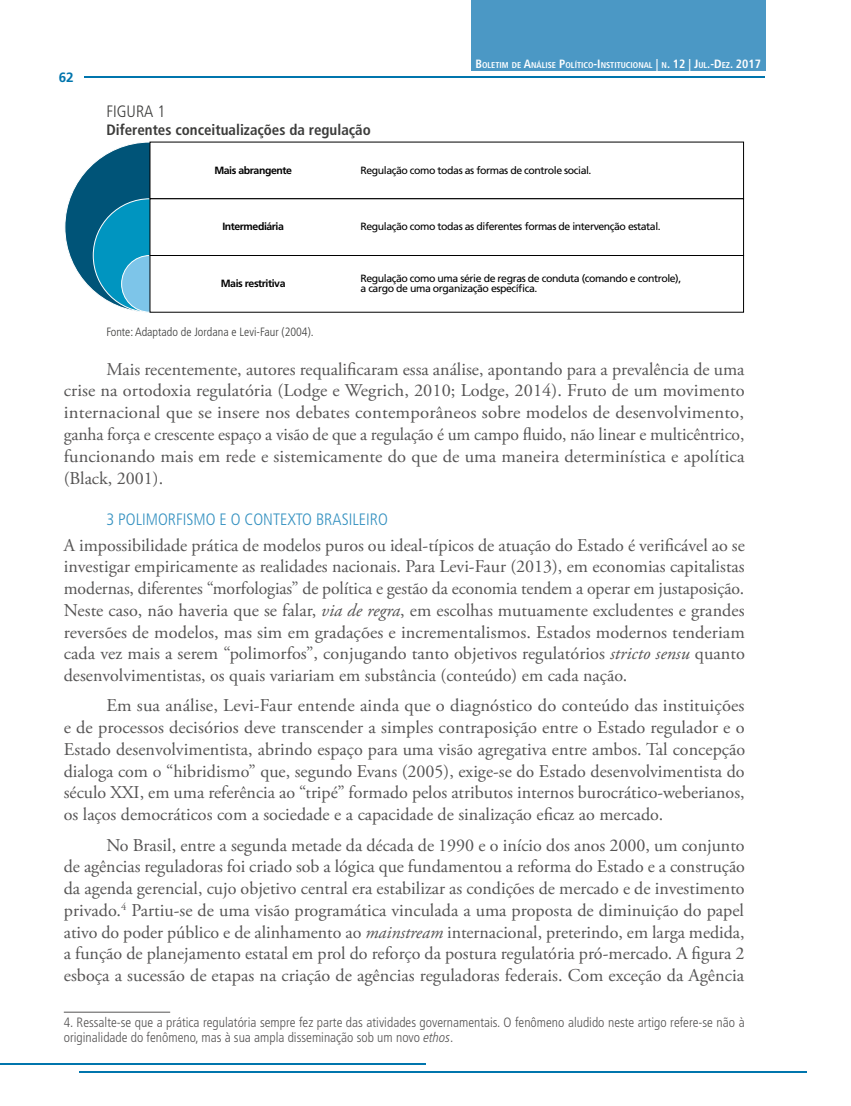
<style>
.page{position:relative;width:851px;height:1106px;background:#fff}
.page>*{position:absolute;margin:0;border:0;box-sizing:border-box;transform-origin:0 0}
.t1{font:18px/21.8px "Adobe Garamond Pro";color:#555454;text-align:justify}
.t2{font:300 condensed 16.5px "Frutiger LT Pro";color:#3692c1}
.t3{font:300 condensed 16.5px "Frutiger LT Pro";color:#3c3c3b}
.t4{font:700 condensed 15px "Frutiger LT Pro";color:#3c3c3b}
.t5{font:300 condensed 13.5px/15px "Frutiger LT Pro";color:#555454}
.t6{font:700 13.5px "Frutiger LT Pro";color:#0075ad}
.t7{font:300 condensed 12px "Frutiger LT Pro";color:#3c3c3b}
.t8{font:10.5px/10.5px "Frutiger LT Pro";letter-spacing:-.04em;color:#000}
.t9{font:700 10.5px "Frutiger LT Pro";letter-spacing:-.04em;color:#000}
.t10{font:700 condensed 8.4px "Frutiger LT Pro";color:#fff}
.s1{font-size:12px}
.s2{font-style:italic}
</style>
<div class="page">
<hr style="left:84px;top:77px;width:681px;height:1px;background:#0075ad">
<hr style="left:0;top:1063px;width:425px;height:1px;background:#0075ad">
<hr style="left:79px;top:1071px;width:727px;height:1px;background:#0075ad">
<div style="left:471px;top:0;width:294px;height:71px;background:#4b98c5"></div>
<div style="left:65px;top:142px;width:170px;height:170px;background:#005478;border-radius:50%"></div>
<div style="left:93px;top:199px;width:114px;height:113px;background:#0095c0;border-radius:50%"></div>
<div style="left:122px;top:255px;width:56px;height:57px;background:#7dc5e9;border-radius:50%"></div>
<div style="left:150px;top:142px;width:593px;height:57px;background:#fff"></div>
<div style="left:150px;top:199px;width:593px;height:56px;background:#fff"></div>
<div style="left:150px;top:198px;width:593px;height:58px;border:1px solid #000"></div>
<div style="left:150px;top:255px;width:593px;height:57px;background:#fff"></div>
<div style="left:150px;top:255px;width:593px;height:57px;border:1px solid #000"></div>
<hr style="left:64px;top:1011px;width:106px;height:1px;background:#555454">
<p class="t6" style="left:59px;top:70px;width:17px">62</p>
<p class="t10" style="left:475px;top:60px;width:287px"><span class="s1">B</span>OLETIM DE <span class="s1">A</span>NÁLISE <span class="s1">P</span>OLÍTICO<span class="s1">-I</span> NSTITUCIONAL <span class="s1">|</span> N<span class="s1">. 12 | J</span>UL<span class="s1">.-D</span>EZ<span class="s1">. 2017</span></p>
<p class="t3" style="left:106px;top:101px;width:60px">FIGURA 1</p>
<p class="t4" style="left:106px;top:120px;width:266px">Diferentes conceitualizações da regulação</p>
<p class="t9" style="left:214px;top:164px;width:79px">Mais abrangente</p>
<p class="t8" style="left:360px;top:165px;width:232px">Regulação como todas as formas de controle social.</p>
<p class="t9" style="left:222px;top:220px;width:63px">Intermediária</p>
<p class="t9" style="left:221px;top:277px;width:66px">Mais restritiva</p>
<p class="t8" style="left:360px;top:221px;width:302px">Regulação como todas as diferentes formas de intervenção estatal.</p>
<p class="t8" style="left:360px;top:273px;width:322px">Regulação como uma série de regras de conduta (comando e controle), a cargo de uma organização específica.</p>
<p class="t7" style="left:106px;top:325px;width:209px">Fonte: Adaptado de Jordana e Levi-Faur (2004).</p>
<p class="t1" style="left:64px;top:359px;width:682px;text-indent:43px">Mais recentemente, autores requalificaram essa análise, apontando para a prevalência de uma crise na ortodoxia regulatória (Lodge e Wegrich, 2010; Lodge, 2014). Fruto de um movimento internacional que se insere nos debates contemporâneos sobre modelos de desenvolvimento, ganha força e crescente espaço a visão de que a regulação é um campo fluido, não linear e multicêntrico, funcionando mais em rede e sistemicamente do que de uma maneira determinística e apolítica (Black, 2001).</p>
<p class="t2" style="left:106px;top:509px;width:283px">3 POLIMORFISMO E O CONTEXTO BRASILEIRO</p>
<p class="t1" style="left:64px;top:534px;width:682px">A impossibilidade prática de modelos puros ou ideal-típicos de atuação do Estado é verificável ao se investigar empiricamente as realidades nacionais. Para Levi-Faur (2013), em economias capitalistas modernas, diferentes “morfologias” de política e gestão da economia tendem a operar em justaposição.<br>Neste caso, não haveria que se falar, <span class="s2">via de regra</span>, em escolhas mutuamente excludentes e grandes reversões de modelos, mas sim em gradações e incrementalismos. Estados modernos tenderiam cada vez mais a serem “polimorfos”, conjugando tanto objetivos regulatórios <span class="s2">stricto sensu</span> quanto desenvolvimentistas, os quais variariam em substância (conteúdo) em cada nação.</p>
<p class="t1" style="left:64px;top:695px;width:682px;text-indent:43px">Em sua análise, Levi-Faur entende ainda que o diagnóstico do conteúdo das instituições e de processos decisórios deve transcender a simples contraposição entre o Estado regulador e o Estado desenvolvimentista, abrindo espaço para uma visão agregativa entre ambos. Tal concepção dialoga com o “hibridismo” que, segundo Evans (2005), exige-se do Estado desenvolvimentista do século XXI, em uma referência ao “tripé” formado pelos atributos internos burocrático-weberianos, os laços democráticos com a sociedade e a capacidade de sinalização eficaz ao mercado.</p>
<p class="t1" style="left:64px;top:834px;width:682px;text-indent:43px">No Brasil, entre a segunda metade da década de 1990 e o início dos anos 2000, um conjunto de agências reguladoras foi criado sob a lógica que fundamentou a reforma do Estado e a construção da agenda gerencial, cujo objetivo central era estabilizar as condições de mercado e de investimento privado.<sup>4</sup> Partiu-se de uma visão programática vinculada a uma proposta de diminuição do papel ativo do poder público e de alinhamento ao <span class="s2">mainstream</span> internacional, preterindo, em larga medida, a função de planejamento estatal em prol do reforço da postura regulatória pró-mercado. A figura 2 esboça a sucessão de etapas na criação de agências reguladoras federais. Com exceção da Agência</p>
<p class="t5" style="left:64px;top:1015px;width:682px">4. Ressalte-se que a prática regulatória sempre fez parte das atividades governamentais. O fenômeno aludido neste artigo refere-se não à originalidade do fenômeno, mas à sua ampla disseminação sob um novo <span class="s2">ethos</span>.</p>
</div>
